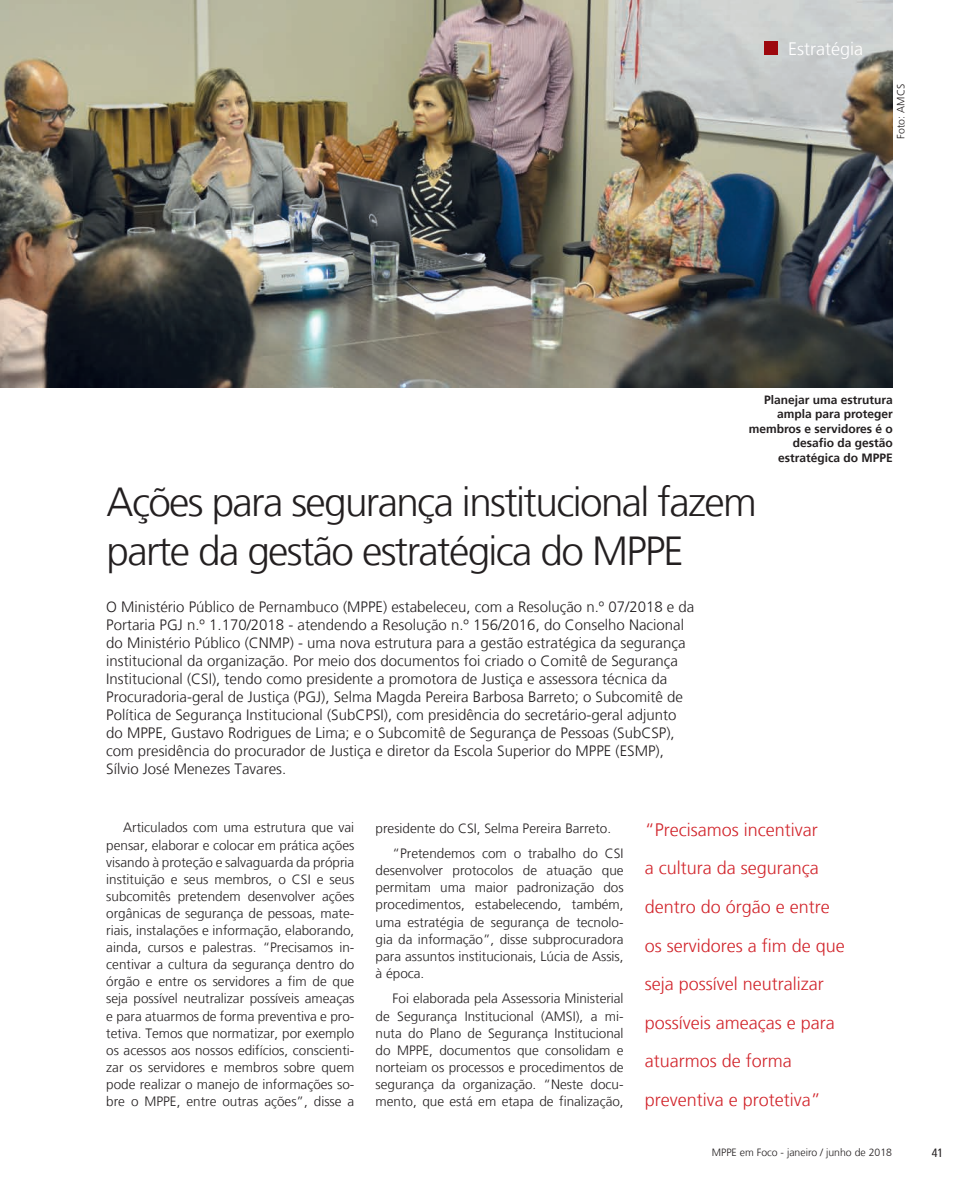
<style>
.page{position:relative;width:978px;height:1191px;background:#fff}
.page>*{position:absolute;margin:0;border:0;box-sizing:border-box;transform-origin:0 0}
.t1{font:300 40.5px/48.6px "Frutiger LT";letter-spacing:-.04em;color:#231f20}
.t2{font:300 18px/38.5px "Frutiger LT";color:#d1232a}
.t3{font:300 18px "Frutiger LT";color:#fff}
.t4{font:300 15px/18px "Frutiger LT";color:#231f20}
.t5{font:300 13.5px/17.1px "Frutiger LT";color:#231f20;text-align:justify}
.t6{font:700 12px/14.4px "Frutiger 65";color:#231f20;text-align:right}
.t7{font:condensed 12px "Frutiger 57";color:#231f20}
.t8{font:300 10.5px "Frutiger LT";color:#231f20}
</style>
<div class="page">
<img style="left:0;top:0;width:893px;height:387px">
<div style="left:764px;top:41px;width:14px;height:14px;background:#9d070d"></div>
<h2 class="t3" style="left:788px;top:38px;width:76px">Estratégia</h2>
<p class="t8" style="left:895px;top:139px;width:56px;rotate:-90deg">Foto: AMCS</p>
<p class="t6" style="left:749px;top:392px;width:146px">Planejar uma estrutura ampla para proteger membros e servidores é o desafio da gestão estratégica do MPPE</p>
<h1 class="t1" style="left:107px;top:478px;width:652px">Ações para segurança institucional fazem parte da gestão estratégica do MPPE</h1>
<p class="t4" style="left:106px;top:598px;width:590px">O Ministério Público de Pernambuco (MPPE) estabeleceu, com a Resolução n.º 07/2018 e da Portaria PGJ n.º 1.170/2018 - atendendo a Resolução n.º 156/2016, do Conselho Nacional do Ministério Público (CNMP) - uma nova estrutura para a gestão estratégica da segurança institucional da organização. Por meio dos documentos foi criado o Comitê de Segurança Institucional (CSI), tendo como presidente a promotora de Justiça e assessora técnica da Procuradoria-geral de Justiça (PGJ), Selma Magda Pereira Barbosa Barreto; o Subcomitê de Política de Segurança Institucional (SubCPSI), com presidência do secretário-geral adjunto do MPPE, Gustavo Rodrigues de Lima; e o Subcomitê de Segurança de Pessoas (SubCSP), com presidência do procurador de Justiça e diretor da Escola Superior do MPPE (ESMP), Sílvio José Menezes Tavares.</p>
<p class="t5" style="left:106px;top:819px;width:250px;text-indent:17px">Articulados com uma estrutura que vai pensar, elaborar e colocar em prática ações visando à proteção e salvaguarda da própria instituição e seus membros, o CSI e seus subcomitês pretendem desenvolver ações orgânicas de segurança de pessoas, mate&shy;riais, instalações e informação, elaborando, ainda, cursos e palestras. “Precisamos in&shy;centivar a cultura da segurança dentro do órgão e entre os servidores a fim de que seja possível neutralizar possíveis ameaças e para atuarmos de forma preventiva e pro&shy;tetiva. Temos que normatizar, por exemplo os acessos aos nossos edifícios, conscienti&shy;zar os servidores e membros sobre quem pode realizar o manejo de informações so&shy;bre o MPPE, entre outras ações”, disse a</p>
<p class="t5" style="left:393px;top:815px;width:233px;line-height:25.7px;text-indent:-17px">presidente do CSI, Selma Pereira Barreto. “Pretendemos com o trabalho do CSI</p>
<p class="t5" style="left:376px;top:862px;width:250px">desenvolver protocolos de atuação que permitam uma maior padronização dos procedimentos, estabelecendo, também, uma estratégia de segurança de tecnolo&shy;gia da informação”, disse subprocuradora para assuntos institucionais, Lúcia de Assis, à época.</p>
<p class="t5" style="left:376px;top:990px;width:250px;text-indent:17px">Foi elaborada pela Assessoria Ministerial de Segurança Institucional (AMSI), a mi&shy;nuta do Plano de Segurança Institucional do MPPE, documentos que consolidam e norteiam os processos e procedimentos de segurança da organização. “Neste docu&shy;mento, que está em etapa de finalização,</p>
<h2 class="t2" style="left:645px;top:810px;width:202px">“Precisamos incentivar<br>a cultura da segurança dentro do órgão e entre os servidores a fim de que seja possível neutralizar possíveis ameaças e para atuarmos de forma preventiva e protetiva”</h2>
<p class="t8" style="left:712px;top:1146px;width:182px">MPPE em Foco - janeiro / junho de 2018</p>
<p class="t7" style="left:932px;top:1145px;width:13px">41</p>
</div>
